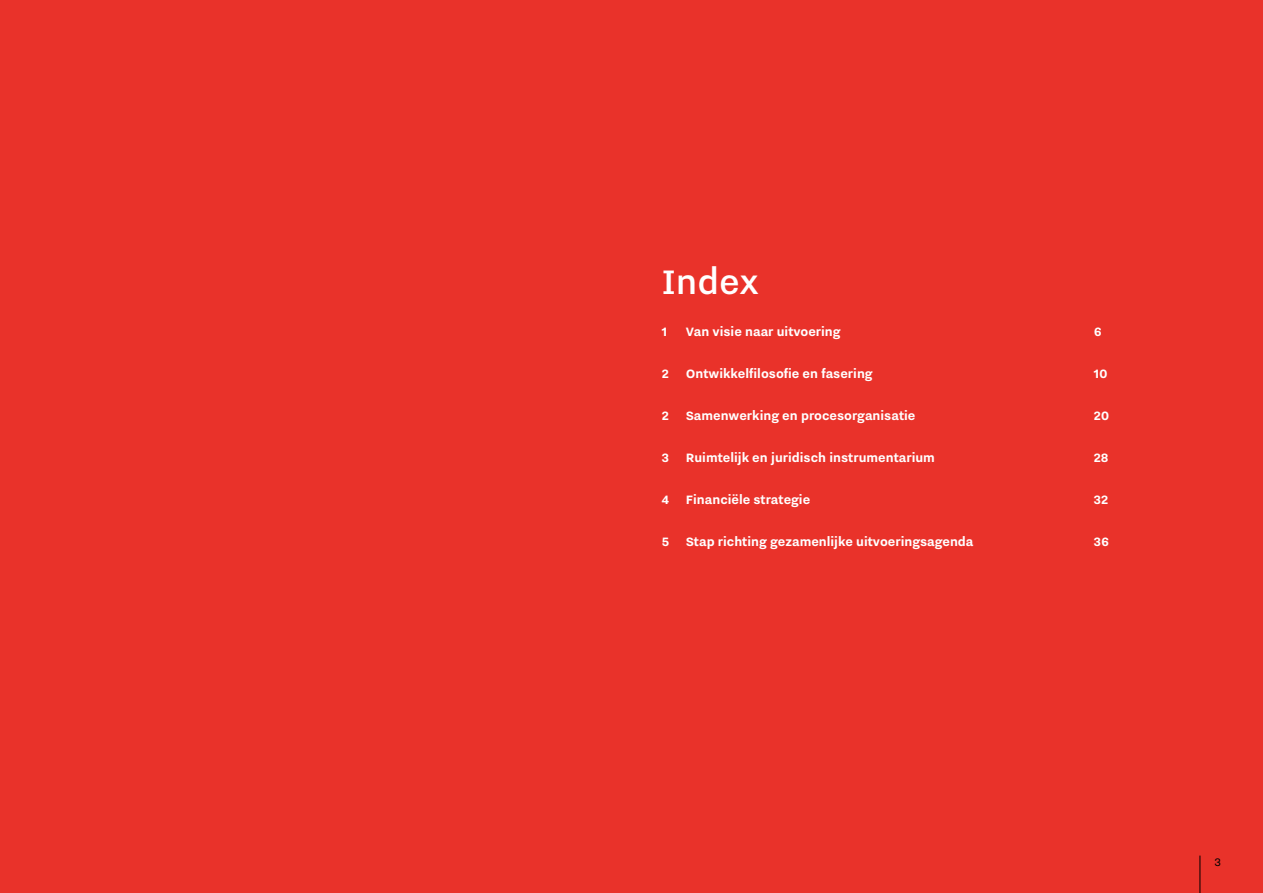
<style>
.page{position:relative;width:1263px;height:893px;background:#e9322a}
.page>*{position:absolute;margin:0;border:0;box-sizing:border-box;transform-origin:0 0}
.t1{font:500 42px "Nitti Eindhoven";color:#fff}
.t2{font:700 15px "Nitti Eindhoven";color:#fff}
.t3{font:13.5px "Nitti Eindhoven";color:#000}
</style>
<div class="page">
<hr style="left:1199px;top:855px;width:1px;height:38px;background:#000">
<h1 class="t1" style="left:662px;top:259px;width:99px">Index</h1>
<p class="t2" style="left:662px;top:323px;width:180px">1 Van visie naar uitvoering</p>
<p class="t2" style="left:1094px;top:323px;width:10px">6</p>
<p class="t2" style="left:662px;top:365px;width:212px">2 Ontwikkelfilosofie en fasering</p>
<p class="t2" style="left:1094px;top:365px;width:16px">10</p>
<p class="t2" style="left:662px;top:407px;width:255px">2 Samenwerking en procesorganisatie</p>
<p class="t2" style="left:1094px;top:407px;width:17px">20</p>
<p class="t2" style="left:662px;top:449px;width:275px">3 Ruimtelijk en juridisch instrumentarium</p>
<p class="t2" style="left:1094px;top:449px;width:16px">28</p>
<p class="t2" style="left:662px;top:491px;width:150px">4 Financiële strategie</p>
<p class="t2" style="left:1094px;top:491px;width:16px">32</p>
<p class="t2" style="left:662px;top:533px;width:313px">5 Stap richting gezamenlijke uitvoeringsagenda</p>
<p class="t2" style="left:1094px;top:533px;width:17px">36</p>
<p class="t3" style="left:1214px;top:855px;width:8px">3</p>
</div>
